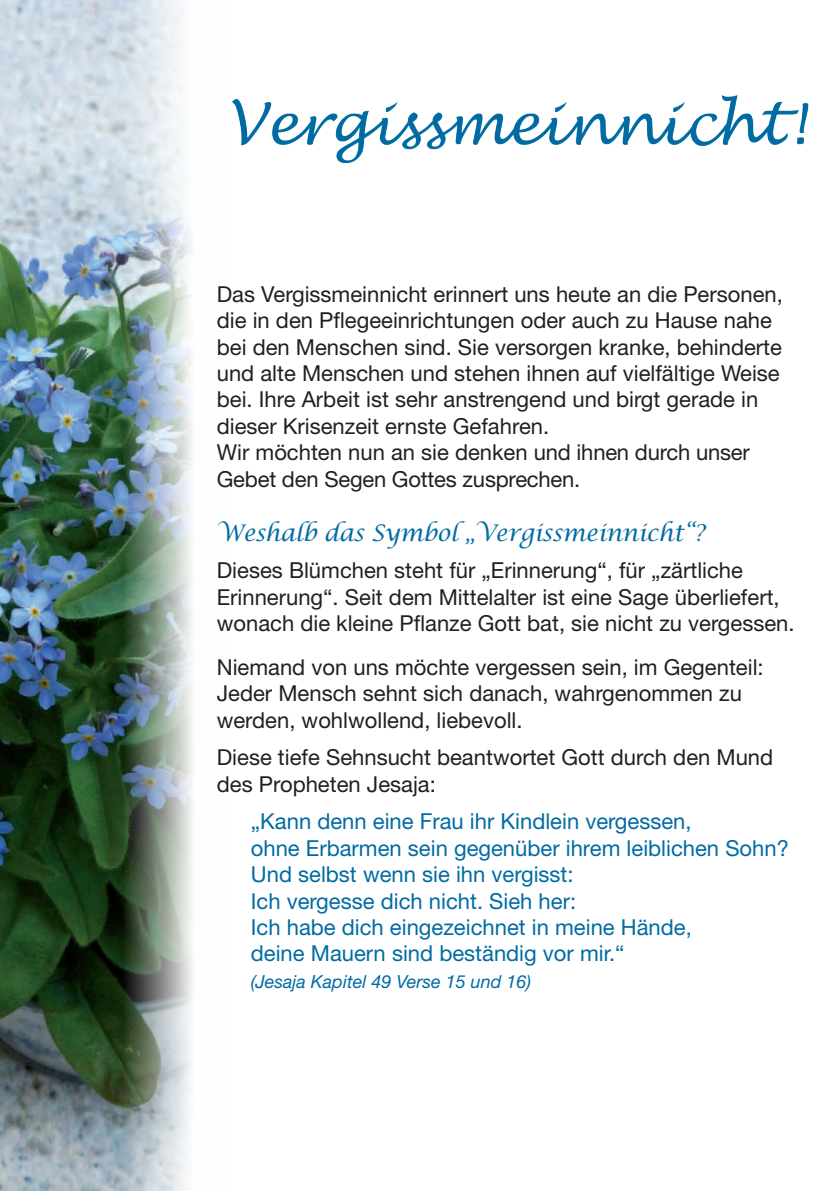
<style>
.page{position:relative;width:840px;height:1191px;background:#fff}
.page>*{position:absolute;margin:0;border:0;box-sizing:border-box;transform-origin:0 0}
.t1{font:italic 23px "Lucida Calligraphy";letter-spacing:-.015em;color:#006ba3}
.t2{font:22px/26.4px "Helvetica Neue LT";color:#231f20}
.t3{font:22px/26.4px "Helvetica Neue LT";color:#006ba3}
.t4{font:italic 18px "Helvetica Neue LT";color:#006ba3}
</style>
<div class="page">
<img style="left:0;top:0;width:192px;height:1191px">
<img style="left:232px;top:95px;width:577px;height:69px">
<p class="t2" style="left:217px;top:280px;width:567px">Das Vergissmeinnicht erinnert uns heute an die Personen, die in den Pflegeeinrichtungen oder auch zu Hause nahe bei den Menschen sind. Sie versorgen kranke, behinderte und alte Menschen und stehen ihnen auf vielfältige Weise bei. Ihre Arbeit ist sehr anstrengend und birgt gerade in dieser Krisenzeit ernste Gefahren.<br>Wir möchten nun an sie denken und ihnen durch unser Gebet den Segen Gottes zusprechen.</p>
<p class="t1" style="left:217px;top:518px;width:490px">Weshalb das Symbol „Vergissmeinnicht“?</p>
<p class="t2" style="left:217px;top:557px;width:579px">Dieses Blümchen steht für „Erinnerung“, für „zärtliche<br>Erinnerung“. Seit dem Mittelalter ist eine Sage überliefert, wonach die kleine Pflanze Gott bat, sie nicht zu vergessen.</p>
<p class="t2" style="left:217px;top:653px;width:548px">Niemand von uns möchte vergessen sein, im Gegenteil:<br>Jeder Mensch sehnt sich danach, wahrgenommen zu werden, wohlwollend, liebevoll.</p>
<p class="t2" style="left:217px;top:744px;width:557px">Diese tiefe Sehnsucht beantwortet Gott durch den Mund des Propheten Jesaja:</p>
<p class="t3" style="left:251px;top:808px;width:539px">„Kann denn eine Frau ihr Kindlein vergessen,<br>ohne Erbarmen sein gegenüber ihrem leiblichen Sohn?<br>Und selbst wenn sie ihn vergisst:<br>Ich vergesse dich nicht. Sieh her:<br>Ich habe dich eingezeichnet in meine Hände,<br>deine Mauern sind beständig vor mir.“</p>
<p class="t4" style="left:251px;top:970px;width:282px">(Jesaja Kapitel 49 Verse 15 und 16)</p>
</div>
